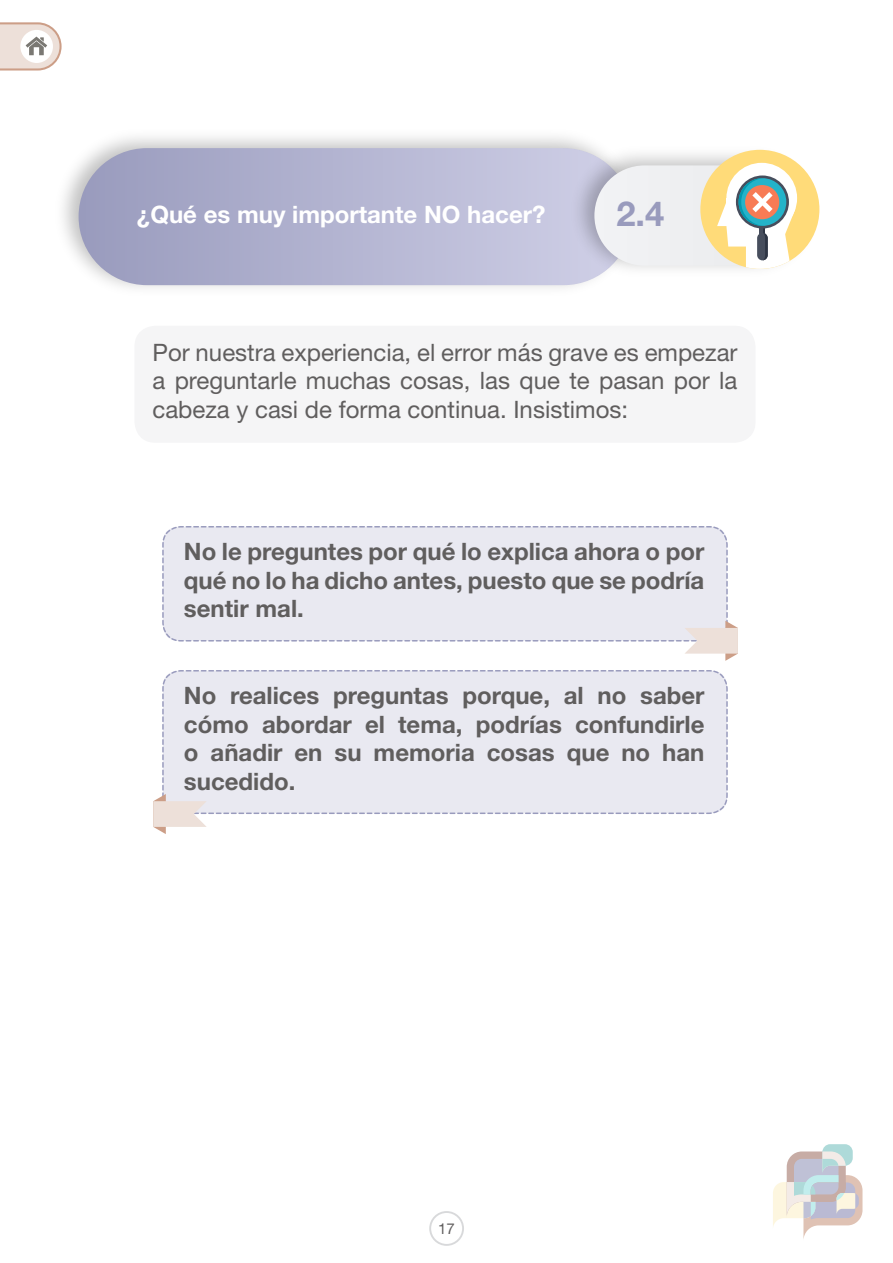
<style>
.page{position:relative;width:893px;height:1263px;background:#fff}
.page>*{position:absolute;margin:0;border:0;box-sizing:border-box;transform-origin:0 0}
.t1{font:700 34.5px "Helvetica Neue LT Std";color:#999bbd}
.t2{font:700 24px/28.5px "Helvetica Neue LT Std";color:#605e5e;text-align:justify}
.t3{font:24px/28.5px "Helvetica Neue LT Std";color:#605e5e;text-align:justify}
.t4{font:700 24px "Helvetica Neue LT Std";color:#fff}
.t5{font:15px "Helvetica Neue LT Std";color:#605e5e}
</style>
<div class="page">
<svg style="left:429px;top:1211px;width:35px;height:35px"></svg>
<svg style="left:773px;top:1144px;width:89px;height:95px"></svg>
<svg style="left:0;top:22px;width:62px;height:49px"></svg>
<div style="left:134px;top:326px;width:621px;height:117px;background:#f5f5f6;border-radius:21px"></div>
<svg style="left:162px;top:526px;width:566px;height:116px;background:#e5e5ee"></svg>
<svg style="left:162px;top:670px;width:566px;height:144px;background:#e5e5ee"></svg>
<img style="left:63px;top:137px;width:516px;height:151px">
<svg style="left:79px;top:148px;width:553px;height:137px;background:#b2b3d0"></svg>
<img style="left:563px;top:138px;width:257px;height:146px">
<div style="left:594px;top:165px;width:219px;height:101px;background:#eff0f2;border-radius:50px"></div>
<div style="left:700px;top:150px;width:119px;height:119px;background:#ffdb79;border-radius:50%"></div>
<div style="left:726px;top:163px;width:71px;height:70px;background:#fff;border-radius:50%"></div>
<svg style="left:717px;top:178px;width:78px;height:91px"></svg>
<svg style="left:186px;top:549px;width:552px;height:112px"></svg>
<svg style="left:153px;top:694px;width:552px;height:140px;background:#ebebf2"></svg>
<h3 class="t4" style="left:137px;top:200px;width:410px">¿Qué es muy importante NO hacer?</h3>
<h3 class="t1" style="left:616px;top:193px;width:49px">2.4</h3>
<p class="t3" style="left:152px;top:338px;width:587px">Por nuestra experiencia, el error más grave es empezar a preguntarle muchas cosas, las que te pasan por la cabeza y casi de forma continua. Insistimos:</p>
<p class="t2" style="left:184px;top:537px;width:522px">No le preguntes por qué lo explica ahora o por qué no lo ha dicho antes, puesto que se podría sentir mal.</p>
<p class="t2" style="left:184px;top:681px;width:522px">No realices preguntas porque, al no saber cómo abordar el tema, podrías confundirle o añadir en su memoria cosas que no han sucedido.</p>
<p class="t5" style="left:438px;top:1219px;width:18px">17</p>
</div>
